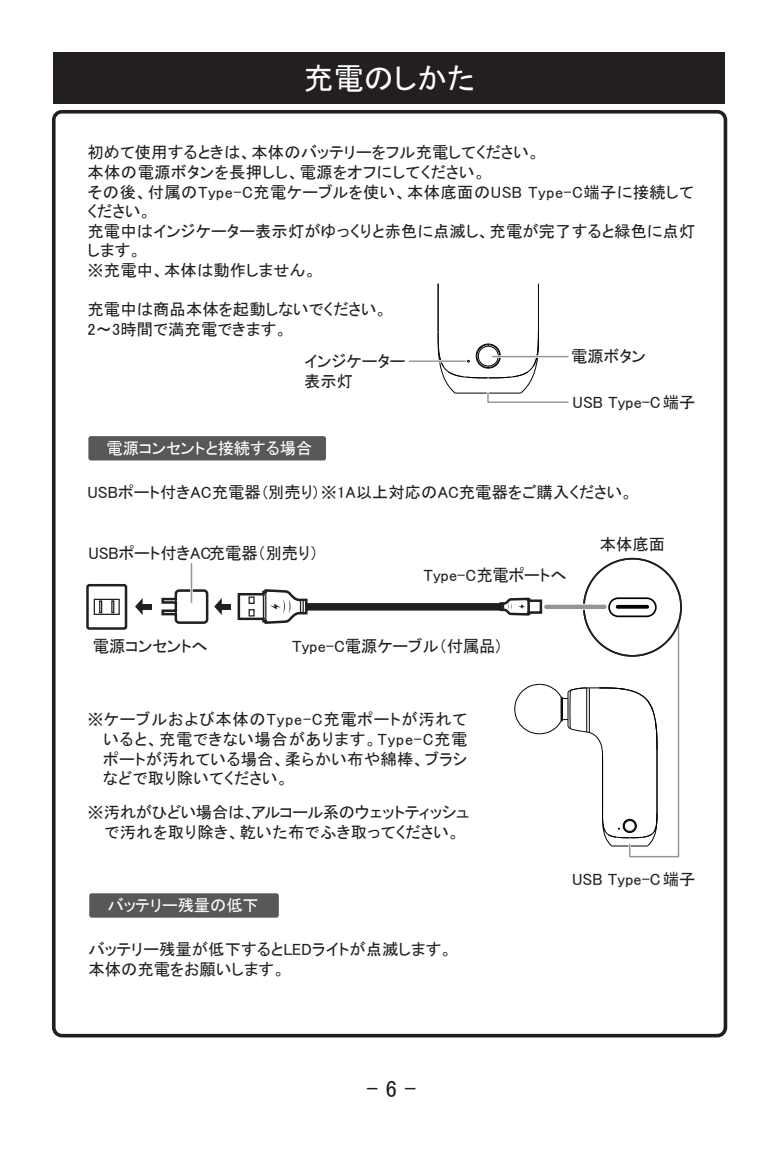
<style>
.page{position:relative;width:783px;height:1149px;background:#fff}
.page>*{position:absolute;margin:0;border:0;box-sizing:border-box;transform-origin:0 0}
.t1{font:30px "MS P Gothic";color:#fff}
.t2{font:23.4px "MS P Gothic";color:#231f20}
.t3{font:16.8px "MS P Gothic";letter-spacing:-.005em;color:#231f20}
.t4{font:16.2px/19.5px "MS P Gothic";letter-spacing:.005em;color:#231f20}
.t5{font:16.2px "MS P Gothic";letter-spacing:-.005em;color:#fff}
.s1{font-size:16.8px}
.s2{font-size:16.2px}
</style>
<div class="page">
<div style="left:54px;top:52px;width:670px;height:52px;background:#231f20"></div>
<div style="left:52px;top:110px;width:675px;height:927px;border:4px solid #231f20;border-radius:8px"></div>
<hr style="left:409px;top:360px;width:56px;height:2px;background:#939598">
<svg style="left:437px;top:283px;width:132px;height:120px"></svg>
<div style="left:88px;top:436px;width:238px;height:24px;background:#57585a;border-radius:2px"></div>
<div style="left:218px;top:603px;width:13px;height:6px;background:#231f20"></div>
<div style="left:139px;top:603px;width:13px;height:6px;background:#231f20"></div>
<svg style="left:135px;top:598px;width:8px;height:17px"></svg>
<div style="left:94px;top:598px;width:26px;height:16px;border:1px solid #231f20"></div>
<svg style="left:111px;top:600px;width:3px;height:13px"></svg>
<svg style="left:99px;top:600px;width:3px;height:13px"></svg>
<div style="left:86px;top:583px;width:41px;height:46px;border:2px solid #231f20;border-radius:2px"></div>
<svg style="left:161px;top:589px;width:61px;height:35px"></svg>
<div style="left:306px;top:603px;width:195px;height:7px;background:#231f20"></div>
<svg style="left:237px;top:589px;width:72px;height:35px"></svg>
<hr style="left:190px;top:563px;width:3px;height:39px;background:#fff">
<hr style="left:191px;top:563px;width:1px;height:39px;background:#939598">
<svg style="left:498px;top:596px;width:183px;height:262px"></svg>
<div style="left:608px;top:597px;width:48px;height:20px;border:2px solid #030303;border-radius:9px"></div>
<svg style="left:617px;top:604px;width:30px;height:4px"></svg>
<div style="left:583px;top:557px;width:98px;height:99px;border:2px solid #231f20;border-radius:50%"></div>
<div style="left:546px;top:603px;width:58px;height:6px;background:#fff"></div>
<div style="left:546px;top:604px;width:58px;height:5px;background:#939598"></div>
<div style="left:89px;top:893px;width:190px;height:24px;background:#57585a;border-radius:2px"></div>
<h1 class="t1" style="left:303px;top:64px;width:173px">充電のしかた</h1>
<p class="t4" style="left:87px;top:143px;width:609px">初めて使用するときは、本体のバッテリーをフル充電してください。<br>本体の電源ボタンを長押しし、電源をオフにしてください。<br>その後、付属のType-C充電ケーブルを使い、本体底面のUSB Type-C端子に接続してください。<br>充電中はインジケーター表示灯がゆっくりと赤色に点滅し、充電が完了すると緑色に点灯します。<br>※充電中、本体は動作しません。</p>
<p class="t4" style="left:87px;top:299px;width:301px">充電中は商品本体を起動しないでください。<br>2～3時間で満充電できます。</p>
<p class="t4" style="left:304px;top:351px;width:103px">インジケーター</p>
<p class="t4" style="left:571px;top:346px;width:76px">電源ボタン</p>
<p class="t4" style="left:304px;top:371px;width:50px">表示灯</p>
<p class="t4" style="left:572px;top:392px;width:124px">USB Type-C端子</p>
<p class="t5" style="left:107px;top:439px;width:207px">電源コンセントと接続する場合</p>
<p class="t4" style="left:87px;top:482px;width:547px">USBポート付きAC充電器(別売り) ※1A以上対応のAC充電器をご購入ください。</p>
<p class="t3" style="left:88px;top:544px;width:231px">USBポート付きAC充電器（別売り）</p>
<p class="t4" style="left:423px;top:565px;width:145px">Type-C<span class="s1">充電ポートへ</span></p>
<p class="t3" style="left:93px;top:637px;width:116px">電源コンセントへ</p>
<p class="t3" style="left:292px;top:637px;width:210px"><span class="s2">Type-C</span>電源ケーブル（付属品)</p>
<p class="t4" style="left:103px;top:709px;width:366px;text-align:justify;text-indent:-16px">※ケーブルおよび本体のType-C充電ポートが汚れていると、充電できない場合があります。Type-C充電ポートが汚れている場合、柔らかい布や綿棒、ブラシなどで取り除いてください。</p>
<p class="t4" style="left:87px;top:802px;width:383px;text-align:center">※汚れがひどい場合は、アルコール系のウェットティッシュで汚れを取り除き、乾いた布でふき取ってください。</p>
<p class="t4" style="left:599px;top:534px;width:67px">本体底面</p>
<p class="t5" style="left:107px;top:896px;width:153px">バッテリー残量の低下</p>
<p class="t4" style="left:88px;top:939px;width:365px">バッテリー残量が低下するとLEDライトが点滅します。本体の充電をお願いします。</p>
<h2 class="t2" style="left:366px;top:1076px;width:51px">-6-</h2>
<p class="t4" style="left:572px;top:869px;width:125px">USB Type-C端子</p>
</div>
